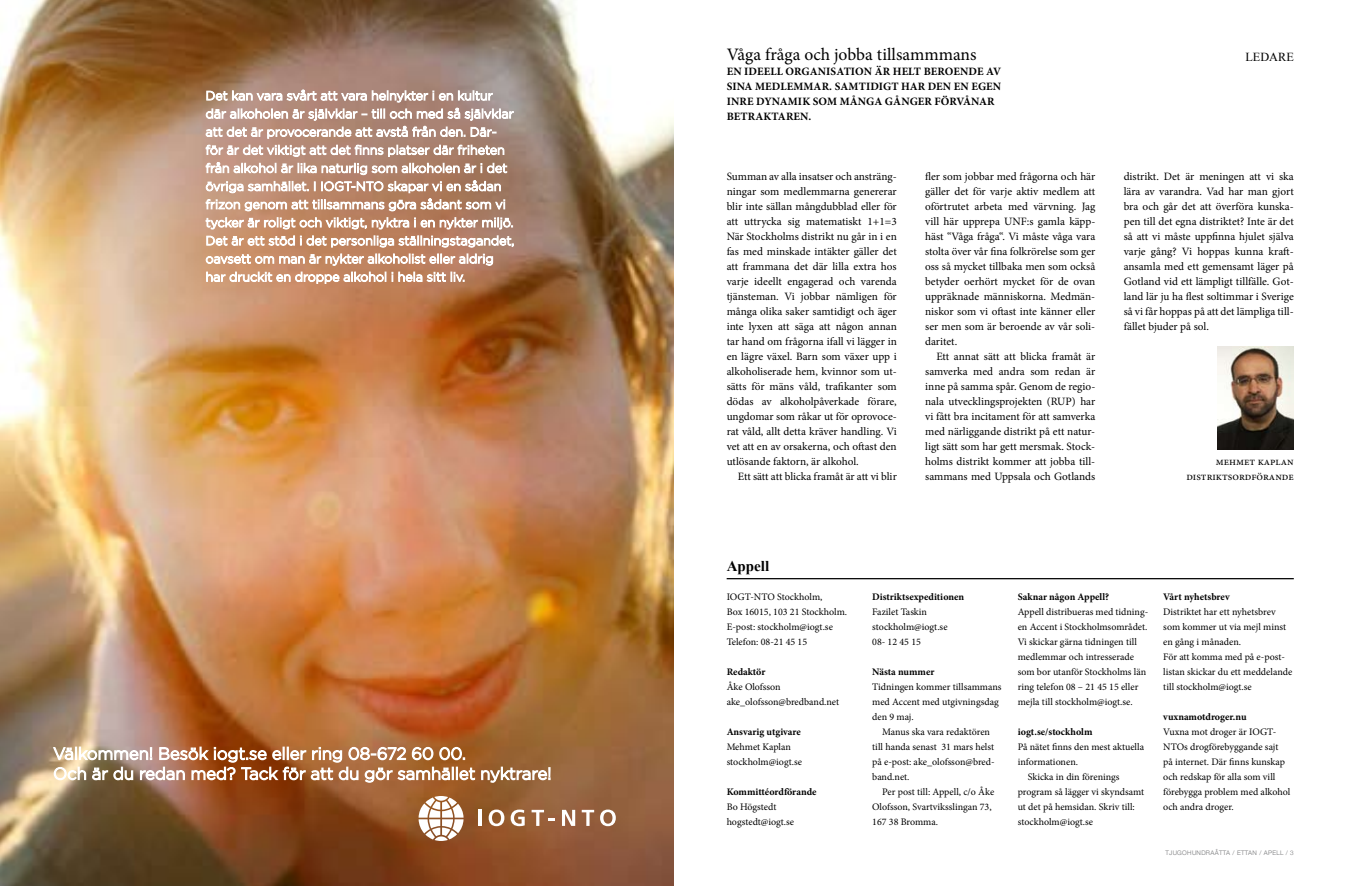
<style>
.page{position:relative;width:1347px;height:886px;background:#fff}
.page>*{position:absolute;margin:0;border:0;box-sizing:border-box;transform-origin:0 0}
.t1{font:17.5px "Minion Pro";color:#000}
.t2{font:700 15px "Times New Roman";color:#000}
.t3{font:12.25px "Times New Roman";color:#000}
.t4{font:11.25px/15px "Minion Pro";letter-spacing:-.005em;color:#000;text-align:justify}
.t5{font:700 11.25px "Minion Pro";letter-spacing:.01em;color:#000}
.t6{font:10px/15px "Minion Pro";color:#000}
.t7{font:700 10px "Minion Pro";color:#000}
.t8{font:300 6.25px "Helvetica Neue";letter-spacing:.05em;color:#707173}
</style>
<div class="page">
<hr style="left:726px;top:578px;width:567px;height:1px;background:#000">
<img style="left:1217px;top:347px;width:76px;height:102px">
<img style="left:0;top:0;width:673px;height:886px">
<svg style="left:205px;top:89px;width:309px;height:195px"></svg>
<svg style="left:52px;top:746px;width:499px;height:37px"></svg>
<hr style="left:478px;top:810px;width:3px;height:16px;background:#fff">
<svg style="left:488px;top:809px;width:16px;height:17px"></svg>
<svg style="left:510px;top:809px;width:14px;height:17px"></svg>
<svg style="left:531px;top:810px;width:24px;height:16px"></svg>
<svg style="left:562px;top:810px;width:13px;height:16px"></svg>
<svg style="left:581px;top:810px;width:13px;height:16px"></svg>
<svg style="left:600px;top:809px;width:16px;height:17px"></svg>
<svg style="left:418px;top:796px;width:45px;height:45px"></svg>
<h1 class="t1" style="left:726px;top:43px;width:251px">Våga fråga och jobba tillsammmans</h1>
<p class="t3" style="left:1245px;top:49px;width:50px">LEDARE</p>
<p class="t5" style="left:726px;top:63px;width:30px">En idee</p>
<p class="t5" style="left:770px;top:63px;width:192px">ll organisation är helt beroende</p>
<p class="t5" style="left:986px;top:63px;width:9px">av</p>
<p class="t5" style="left:726px;top:78px;width:210px">sina medlemmar. Samtidigt har den</p>
<p class="t5" style="left:953px;top:78px;width:41px">en egen</p>
<p class="t5" style="left:726px;top:93px;width:13px">inre</p>
<p class="t5" style="left:756px;top:93px;width:224px">dynamik som många gånger förvånar</p>
<p class="t5" style="left:726px;top:108px;width:30px">betrak</p>
<p class="t5" style="left:771px;top:108px;width:15px">taren</p>
<p class="t5" style="left:808px;top:108px;width:4px">.</p>
<p class="t4" style="left:726px;top:169px;width:172px">Summan av alla insatser och ansträng&shy;ningar som medlemmarna genererar blir inte sällan mångdubblad eller för att uttrycka sig matematiskt 1+1=3<br>När Stockholms distrikt nu går in i en fas med minskade intäkter gäller det att frammana det där lilla extra hos varje ideellt engagerad och varenda tjänsteman. Vi jobbar nämligen för många olika saker samtidigt och äger inte lyxen att säga att någon annan tar hand om frågorna ifall vi lägger in en lägre växel. Barn som växer upp i alkoholiserade hem, kvinnor som ut&shy;sätts för mäns våld, trafikanter som dödas av alkoholpåverkade förare, ungdomar som råkar ut för oprovoce&shy;rat våld, allt detta kräver handling. Vi vet att en av orsakerna, och oftast den utlösande faktorn, är alkohol.</p>
<p class="t4" style="left:738px;top:469px;width:160px">Ett sätt att blicka framåt är att vi blir</p>
<p class="t4" style="left:925px;top:169px;width:172px">fler som jobbar med frågorna och här gäller det för varje aktiv medlem att oförtrutet arbeta med värvning. Jag vill här upprepa UNF:s gamla käpp&shy;häst “Våga fråga“. Vi måste våga vara stolta över vår fina folkrörelse som ger oss så mycket tillbaka men som också betyder oerhört mycket för de ovan uppräknade människorna. Medmän&shy;niskor som vi oftast inte känner eller ser men som är beroende av vår soli&shy;daritet.</p>
<p class="t4" style="left:925px;top:349px;width:172px;text-indent:11px">Ett annat sätt att blicka framåt är samverka med andra som redan är inne på samma spår. Genom de regio&shy;nala utvecklingsprojekten (RUP) har vi fått bra incitament för att samverka med närliggande distrikt på ett natur&shy;ligt sätt som har gett mersmak. Stock&shy;holms distrikt kommer att jobba till&shy;sammans med Uppsala och Gotlands</p>
<p class="t4" style="left:1123px;top:169px;width:172px">distrikt. Det är meningen att vi ska lära av varandra. Vad har man gjort bra och går det att överföra kunska&shy;pen till det egna distriktet? Inte är det så att vi måste uppfinna hjulet själva varje gång? Vi hoppas kunna kraft&shy;ansamla med ett gemensamt läger på Gotland vid ett lämpligt tillfälle. Got&shy;land lär ju ha flest soltimmar i Sverige så vi får hoppas på att det lämpliga till&shy;fället bjuder på sol.</p>
<p class="t4" style="left:1186px;top:454px;width:109px;text-align:right">mehmet kaplan distriktsordförande</p>
<h2 class="t2" style="left:726px;top:556px;width:44px">Appell</h2>
<p class="t6" style="left:726px;top:589px;width:122px">IOGT-NTO Stockholm,<br>Box 16015, 103 21 Stockholm.<br>E-post: stockholm@iogt.se<br>Telefon: 08-21 45 15</p>
<p class="t7" style="left:726px;top:665px;width:40px">Redaktör</p>
<p class="t6" style="left:726px;top:679px;width:114px">Åke Olofsson ake_olofsson@bredband.net</p>
<p class="t7" style="left:726px;top:725px;width:76px">Ansvarig utgivare</p>
<p class="t6" style="left:726px;top:739px;width:77px">Mehmet Kaplan stockholm@iogt.se</p>
<p class="t7" style="left:726px;top:785px;width:91px">Kommittéordförande</p>
<p class="t6" style="left:726px;top:799px;width:69px">Bo Högstedt hogstedt@iogt.se</p>
<p class="t7" style="left:872px;top:590px;width:93px">Distriktsexpeditionen</p>
<p class="t6" style="left:872px;top:604px;width:77px">Fazilet Taskin stockholm@iogt.se<br>08- 12 45 15</p>
<p class="t7" style="left:872px;top:665px;width:64px">Nästa nummer</p>
<p class="t6" style="left:872px;top:679px;width:131px">Tidningen kommer tillsammans med Accent med utgivningsdag den 9 maj.</p>
<p class="t6" style="left:872px;top:724px;width:124px;text-indent:10px">Manus ska vara redaktören till handa senast 31 mars helst på e-post: ake_olofsson@bred&shy;band.net.</p>
<p class="t6" style="left:872px;top:784px;width:124px;text-indent:10px">Per post till: Appell, c/o Åke<br>Olofsson, Svartviksslingan 73,<br>167 38 Bromma.</p>
<p class="t7" style="left:1017px;top:590px;width:93px">Saknar någon Appell?</p>
<p class="t6" style="left:1017px;top:604px;width:132px">Appell distribueras med tidning&shy;en Accent i Stockholmsområdet.<br>Vi skickar gärna tidningen till medlemmar och intresserade som bor utanför Stockholms län ring telefon 08 – 21 45 15 eller mejla till stockholm@iogt.se.</p>
<p class="t7" style="left:1017px;top:725px;width:76px">iogt.se/stockholm</p>
<p class="t6" style="left:1017px;top:739px;width:128px">På nätet finns den mest aktuella</p>
<p class="t6" style="left:1017px;top:754px;width:62px">informationen.</p>
<p class="t6" style="left:1027px;top:769px;width:93px">Skicka in din förenings</p>
<p class="t6" style="left:1017px;top:784px;width:128px">program så lägger vi skyndsamt</p>
<p class="t6" style="left:1017px;top:799px;width:119px">ut det på hemsidan. Skriv till:</p>
<p class="t6" style="left:1017px;top:814px;width:77px">stockholm@iogt.se</p>
<p class="t7" style="left:1163px;top:590px;width:68px">Vårt nyhetsbrev</p>
<p class="t6" style="left:1163px;top:604px;width:130px">Distriktet har ett nyhetsbrev som kommer ut via mejl minst en gång i månaden.<br>För att komma med på e-post&shy;listan skickar du ett meddelande till stockholm@iogt.se</p>
<p class="t7" style="left:1163px;top:710px;width:85px">vuxnamotdroger.nu</p>
<p class="t6" style="left:1163px;top:724px;width:129px">Vuxna mot droger är IOGT-<br>NTOs drogförebyggande sajt på internet. Där finns kunskap och redskap för alla som vill förebygga problem med alkohol och andra droger.</p>
<p class="t8" style="left:1165px;top:849px;width:130px">TJUGOHUNDRAÅTTA / ETTAN / APELL / 3</p>
</div>
